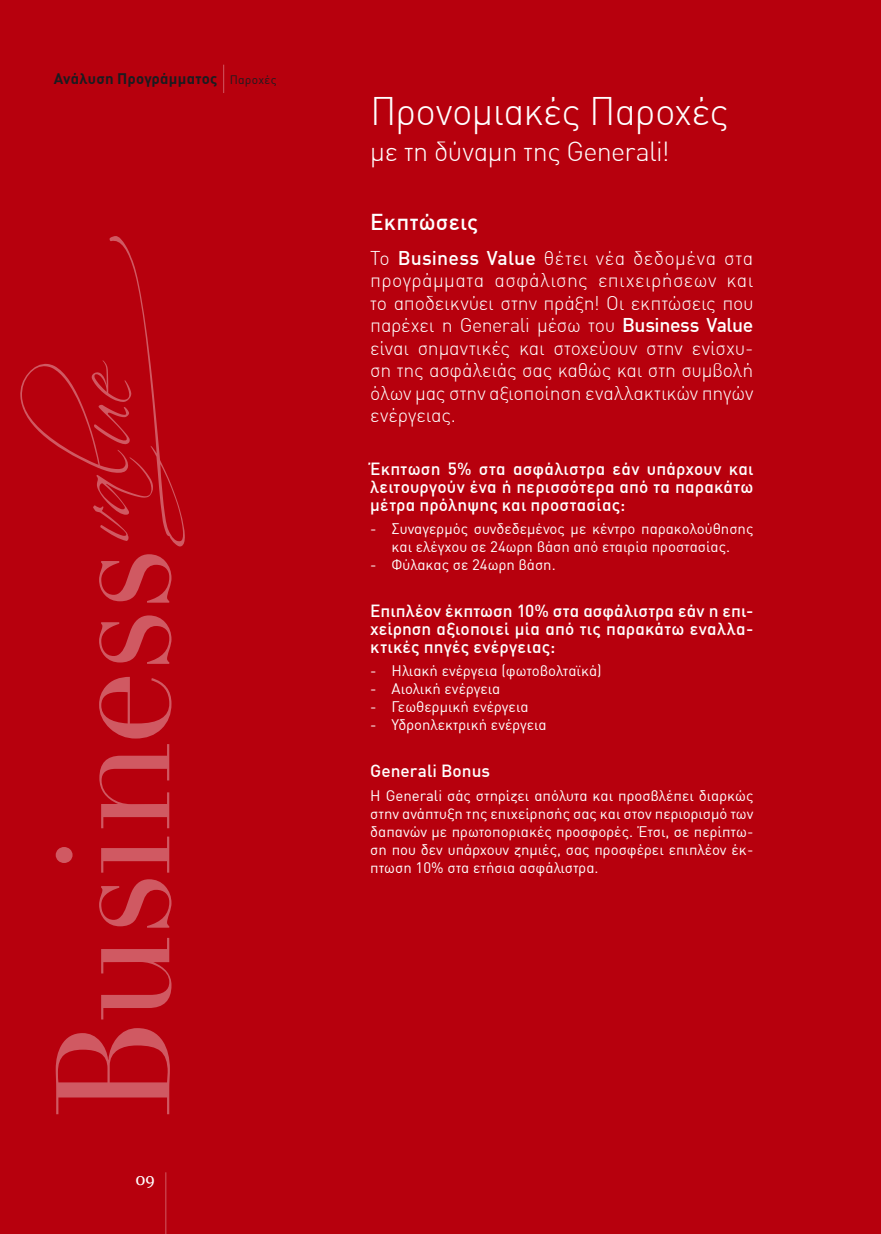
<style>
.page{position:relative;width:881px;height:1234px;background:#fff}
.page>*{position:absolute;margin:0;border:0;box-sizing:border-box;transform-origin:0 0}
.t1{font:300 39px "DIN Greek";letter-spacing:-.02em;color:#fff}
.t2{font:300 27px "DIN Greek";letter-spacing:-.015em;color:#fff}
.t3{font:500 22.5px "DIN Greek";letter-spacing:.01em;color:#fff}
.t4{font:300 19.5px/22.5px "DIN Greek";letter-spacing:-.01em;color:#fff;text-align:justify}
.t5{font:500 17.25px/18px "DIN Greek";letter-spacing:.01em;color:#fff;text-align:justify}
.t6{font:16.5px "Georgia";color:#fff}
.t7{font:15px/18px "DIN Greek";color:#fff;text-align:center}
.t8{font:700 15px "DIN Greek";letter-spacing:.015em;color:#1b1c20}
.t9{font:12px "DIN Greek";letter-spacing:.025em;color:#1b1c20}
.s1{font-weight:500}
</style>
<div class="page">
<div style="left:0;top:0;width:880px;height:1233px;background:#b7000d"></div>
<svg style="left:223px;top:65px;width:1px;height:28px"></svg>
<hr style="left:165px;top:1171px;width:1px;height:62px;background:#d05962">
<svg style="left:56px;top:554px;width:115px;height:559px"></svg>
<svg style="left:20px;top:236px;width:165px;height:310px"></svg>
<p class="t8" style="left:54px;top:70px;width:165px">Ανάλυση Προγράμματος</p>
<p class="t9" style="left:230px;top:73px;width:48px">Παροχές</p>
<h1 class="t1" style="left:370px;top:89px;width:360px">Προνομιακές Παροχές</h1>
<h2 class="t2" style="left:370px;top:136px;width:301px">με τη δύναμη της Generali!</h2>
<h3 class="t3" style="left:370px;top:208px;width:109px">Εκπτώσεις</h3>
<p class="t4" style="left:370px;top:247px;width:384px">Το <span class="s1">Business Value</span> θέτει νέα δεδομένα στα προγράμματα ασφάλισης επιχειρήσεων και το αποδεικνύει στην πράξη! Οι εκπτώσεις που παρέχει η Generali μέσω του <span class="s1">Business Value </span>είναι σημαντικές και στοχεύουν στην ενίσχυ&shy;ση της ασφάλειάς σας καθώς και στη συμβολή όλων μας στην αξιοποίηση εναλλακτικών πηγών ενέργειας.</p>
<p class="t5" style="left:370px;top:459px;width:384px">Έκπτωση 5% στα ασφάλιστρα εάν υπάρχουν και λειτουργούν ένα ή περισσότερα από τα παρακάτω μέτρα πρόληψης και προστασίας:</p>
<p class="t7" style="left:370px;top:520px;width:384px">- Συναγερμός συνδεδεμένος με κέντρο παρακολούθησης και ελέγχου σε 24ωρη βάση από εταιρία προστασίας.</p>
<p class="t7" style="left:370px;top:556px;width:187px">- Φύλακας σε 24ωρη βάση.</p>
<p class="t5" style="left:370px;top:601px;width:384px">Επιπλέον έκπτωση 10% στα ασφάλιστρα εάν η επι&shy;χείρηση αξιοποιεί μία από τις παρακάτω εναλλα&shy;κτικές πηγές ενέργειας:</p>
<p class="t7" style="left:370px;top:662px;width:233px">- Ηλιακή ενέργεια (φωτοβολταϊκά)</p>
<p class="t7" style="left:370px;top:680px;width:132px">- Αιολική ενέργεια</p>
<p class="t7" style="left:370px;top:698px;width:160px">- Γεωθερμική ενέργεια</p>
<p class="t7" style="left:370px;top:716px;width:178px">- Υδροηλεκτρική ενέργεια</p>
<p class="t5" style="left:370px;top:761px;width:121px">Generali Bonus</p>
<p class="t7" style="left:370px;top:786px;width:384px;text-align:justify">Η Generali σάς στηρίζει απόλυτα και προσβλέπει διαρκώς στην ανάπτυξη της επιχείρησής σας και στον περιορισμό των δαπανών με πρωτοποριακές προσφορές. Έτσι, σε περίπτω&shy;ση που δεν υπάρχουν ζημιές, σας προσφέρει επιπλέον έκ&shy;πτωση 10% στα ετήσια ασφάλιστρα.</p>
<p class="t6" style="left:135px;top:1169px;width:21px">09</p>
</div>
